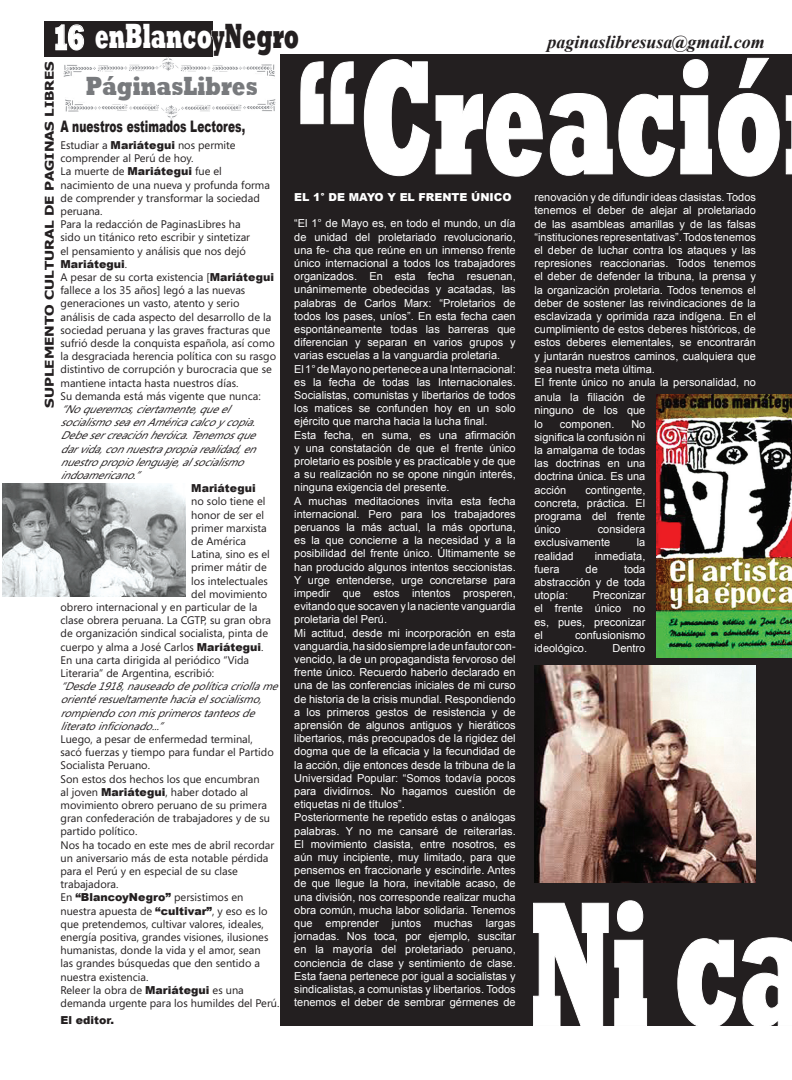
<style>
.page{position:relative;width:792px;height:1080px;background:#fff}
.page>*{position:absolute;margin:0;border:0;box-sizing:border-box;transform-origin:0 0}
.t1{font:800 180px "Rockwell";color:#fff;scale:.53 1}
.t2{font:800 165px "Rockwell";color:#fff;scale:.55 1}
.t3{font:800 36px "Rockwell";color:#fff;scale:.57 1}
.t4{font:800 36px "Rockwell";color:#fff;scale:.73 1}
.t5{font:800 27px "Rockwell";color:#787a7d;scale:.73 1}
.t6{font:italic 700 18px "Times New Roman";color:#231f20}
.t7{font:900 15.9px "Arial";color:#231f20;scale:.67 1}
.t8{font:700 12px "Tahoma";color:#231f20;scale:1.25 1}
.t9{font:11px/13.2px "Arial";color:#fff;text-align:justify}
.t10{font:11px/13.2px "Segoe Media Center";color:#231f20}
.t11{font:italic 11px/13.2px "Segoe Media Center";color:#231f20}
.t12{font:900 11px "Arial";color:#fff}
.t13{font:900 11px "Arial";color:#231f20}
.s1{color:#231f20}
.s2{font-family:"Arial";font-weight:900}
.s3{font-style:normal}
</style>
<div class="page">
<div style="left:280px;top:54px;width:512px;height:972px;background:#231f20"></div>
<svg style="left:364px;top:59px;width:66px;height:117px"></svg>
<svg style="left:786px;top:95px;width:6px;height:79px"></svg>
<svg style="left:436px;top:57px;width:344px;height:120px"></svg>
<div style="left:44px;top:21px;width:169px;height:36px;background:#231f20"></div>
<svg style="left:55px;top:24px;width:299px;height:100px"></svg>
<img style="left:657px;top:394px;width:135px;height:263px">
<img style="left:534px;top:666px;width:222px;height:216px">
<svg style="left:533px;top:900px;width:114px;height:126px"></svg>
<svg style="left:677px;top:938px;width:59px;height:88px"></svg>
<svg style="left:742px;top:937px;width:50px;height:89px"></svg>
<img style="left:3px;top:484px;width:183px;height:113px">
<p class="t4" style="left:52px;top:17px;width:47px">16</p>
<p class="t3" style="left:95px;top:15px;width:360px">enBlanco<span class="s1">yNegro</span></p>
<p class="t6" style="left:547px;top:29px;width:219px">paginaslibresusa@gmail.com</p>
<p class="t8" style="left:41px;top:408px;width:279px;rotate:-90deg">SUPLEMENTO CULTURAL DE PAGINAS LIBRES</p>
<p class="t5" style="left:86px;top:70px;width:237px">PáginasLibres</p>
<p class="t7" style="left:61px;top:115px;width:277px">A nuestros estimados Lectores,</p>
<p class="t10" style="left:61px;top:139px;width:177px">Estudiar a <span class="s2">Mariátegui</span> nos permite comprender al Perú de hoy.</p>
<p class="t10" style="left:61px;top:165px;width:211px">La muerte de <span class="s2">Mariátegui</span> fue el nacimiento de una nueva y profunda forma de comprender y transformar la sociedad peruana.</p>
<p class="t10" style="left:61px;top:218px;width:191px">Para la redacción de PaginasLibres ha sido un titánico reto escribir y sintetizar el pensamiento y análisis que nos dejó <span class="s2">Mariátegui</span>.</p>
<p class="t10" style="left:61px;top:271px;width:217px">A pesar de su corta existencia [<span class="s2">Mariátegui </span>fallece a los 35 años] legó a las nuevas generaciones un vasto, atento y serio análisis de cada aspecto del desarrollo de la sociedad peruana y las graves fracturas que sufrió desde la conquista española, así como la desgraciada herencia política con su rasgo distintivo de corrupción y burocracia que se mantiene intacta hasta nuestros días.</p>
<p class="t11" style="left:61px;top:389px;width:203px"><span class="s3">Su demanda está más vigente que nunca: </span>“Noqueremos,ciertamente,queel socialismoseaenAméricacalcoycopia.<br>Debesercreaciónheróica.Tenemosque darvida,connuestrapropiarealidad,en nuestropropiolenguaje,alsocialismo indoamericano.”</p>
<p class="t13" style="left:191px;top:480px;width:66px">Mariátegui</p>
<p class="t10" style="left:191px;top:495px;width:76px">no solo tiene el</p>
<p class="t10" style="left:191px;top:508px;width:74px">honor de ser el</p>
<p class="t10" style="left:191px;top:521px;width:77px">primer marxista</p>
<p class="t10" style="left:191px;top:535px;width:56px">de América</p>
<p class="t10" style="left:191px;top:548px;width:80px">Latina, sino es el</p>
<p class="t10" style="left:191px;top:561px;width:77px">primer mátir de</p>
<p class="t10" style="left:191px;top:574px;width:78px">los intelectuales</p>
<p class="t10" style="left:191px;top:587px;width:77px">del movimiento</p>
<p class="t10" style="left:61px;top:601px;width:198px">obrero internacional y en particular de la</p>
<p class="t10" style="left:61px;top:614px;width:212px">clase obrera peruana. La CGTP, su gran obra</p>
<p class="t10" style="left:61px;top:627px;width:209px">de organización sindical socialista, pinta de</p>
<p class="t10" style="left:61px;top:640px;width:205px">cuerpo y alma a José Carlos <span class="s2">Mariátegui</span>.</p>
<p class="t10" style="left:61px;top:653px;width:190px">En una carta dirigida al periódico “Vida<br>Literaria” de Argentina, escribió:</p>
<p class="t11" style="left:61px;top:680px;width:224px">“Desde1918,nauseadodepolíticacriollame orientéresueltamentehaciaelsocialismo, rompiendoconmisprimerostanteosde literatoinficionado...”</p>
<p class="t10" style="left:61px;top:733px;width:215px">Luego, a pesar de enfermedad terminal, sacó fuerzas y tiempo para fundar el Partido<br>Socialista Peruano.</p>
<p class="t10" style="left:61px;top:772px;width:211px">Son estos dos hechos los que encumbran al joven <span class="s2">Mariátegui</span>, haber dotado al movimiento obrero peruano de su primera gran confederación de trabajadores y de su partido político.</p>
<p class="t10" style="left:61px;top:838px;width:215px">Nos ha tocado en este mes de abril recordar un aniversario más de esta notable pérdida para el Perú y en especial de su clase trabajadora.</p>
<p class="t10" style="left:61px;top:891px;width:209px">En <span class="s2">“BlancoyNegro”</span> persistimos en nuestra apuesta de <span class="s2">“cultivar”</span>, y eso es lo que pretendemos, cultivar valores, ideales, energía positiva, grandes visiones, ilusiones humanistas, donde la vida y el amor, sean las grandes búsquedas que den sentido a nuestra existencia.</p>
<p class="t10" style="left:61px;top:983px;width:220px">Releer la obra de <span class="s2">Mariátegui</span> es una demanda urgente para los humildes del Perú.</p>
<p class="t13" style="left:61px;top:1012px;width:55px">El editor.</p>
<p class="t2" style="left:294px;top:23px;width:890px">“Creació</p>
<p class="t12" style="left:294px;top:189px;width:219px">EL 1° DE MAYO Y EL FRENTE ÚNICO</p>
<p class="t9" style="left:294px;top:217px;width:223px">“El 1° de Mayo es, en todo el mundo, un día de unidad del proletariado revolucionario, una fe- cha que reúne en un inmenso frente único internacional a todos los trabajadores organizados. En esta fecha resuenan, unánimemente obedecidas y acatadas, las palabras de Carlos Marx: “Proletarios de todos los pases, uníos”. En esta fecha caen espontáneamente todas las barreras que diferencian y separan en varios grupos y varias escuelas a la vanguardia proletaria.</p>
<p class="t9" style="left:294px;top:362px;width:223px">El 1° de Mayo no pertenece a una Internacional: es la fecha de todas las Internacionales.<br>Socialistas, comunistas y libertarios de todos los matices se confunden hoy en un solo ejército que marcha hacia la lucha final.</p>
<p class="t9" style="left:294px;top:428px;width:223px">Esta fecha, en suma, es una afirmación y una constatación de que el frente único proletario es posible y es practicable y de que a su realización no se opone ningún interés, ninguna exigencia del presente.</p>
<p class="t9" style="left:294px;top:494px;width:223px">A muchas meditaciones invita esta fecha internacional. Pero para los trabajadores peruanos la más actual, la más oportuna, es la que concierne a la necesidad y a la posibilidad del frente único. Últimamente se han producido algunos intentos seccionistas.<br>Y urge entenderse, urge concretarse para impedir que estos intentos prosperen, evitando que socaven y la naciente vanguardia proletaria del Perú.</p>
<p class="t9" style="left:294px;top:626px;width:223px">Mi actitud, desde mi incorporación en esta vanguardia, ha sido siempre la de un fautor con&shy;vencido, la de un propagandista fervoroso del frente único. Recuerdo haberlo declarado en una de las conferencias iniciales de mi curso de historia de la crisis mundial. Respondiendo a los primeros gestos de resistencia y de aprensión de algunos antiguos y hieráticos libertarios, más preocupados de la rigidez del dogma que de la eficacia y la fecundidad de la acción, dije entonces desde la tribuna de la Universidad Popular: “Somos todavía pocos para dividirnos. No hagamos cuestión de etiquetas ni de títulos”.</p>
<p class="t9" style="left:294px;top:811px;width:223px">Posteriormente he repetido estas o análogas palabras. Y no me cansaré de reiterarlas.<br>El movimiento clasista, entre nosotros, es aún muy incipiente, muy limitado, para que pensemos en fraccionarle y escindirle. Antes de que llegue la hora, inevitable acaso, de una división, nos corresponde realizar mucha obra común, mucha labor solidaria. Tenemos que emprender juntos muchas largas jornadas. Nos toca, por ejemplo, suscitar en la mayoría del proletariado peruano, conciencia de clase y sentimiento de clase.<br>Esta faena pertenece por igual a socialistas y sindicalistas, a comunistas y libertarios. Todos tenemos el deber de sembrar gérmenes de</p>
<p class="t9" style="left:534px;top:191px;width:223px">renovación y de difundir ideas clasistas. Todos tenemos el deber de alejar al proletariado de las asambleas amarillas y de las falsas “instituciones representativas”. Todos tenemos el deber de luchar contra los ataques y las represiones reaccionarias. Todos tenemos el deber de defender la tribuna, la prensa y la organización proletaria. Todos tenemos el deber de sostener las reivindicaciones de la esclavizada y oprimida raza indígena. En el cumplimiento de estos deberes históricos, de estos deberes elementales, se encontrarán y juntarán nuestros caminos, cualquiera que sea nuestra meta última.</p>
<p class="t9" style="left:534px;top:375px;width:223px;line-height:15.1px">El frente único no anula la personalidad, no anula la filiación de</p>
<p class="t9" style="left:534px;top:404px;width:112px">ninguno de los que lo</p>
<p class="t9" style="left:534px;top:417px;width:112px;text-indent:97px">No significa la confusión ni la amalgama de todas las doctrinas en una doctrina única. Es una acción</p>
<p class="t9" style="left:560px;top:417px;width:56px">componen.</p>
<p class="t9" style="left:534px;top:483px;width:112px;text-indent:51px">contingente, concreta, práctica. El programa del frente único</p>
<p class="t9" style="left:534px;top:523px;width:112px;text-indent:63px">considera exclusivamente</p>
<p class="t9" style="left:637px;top:536px;width:10px">la</p>
<p class="t9" style="left:534px;top:549px;width:41px">realidad</p>
<p class="t9" style="left:595px;top:549px;width:52px">inmediata,</p>
<p class="t9" style="left:534px;top:562px;width:27px">fuera</p>
<p class="t9" style="left:586px;top:562px;width:14px">de</p>
<p class="t9" style="left:534px;top:562px;width:112px;text-indent:90px">toda abstracción y de toda utopía:</p>
<p class="t9" style="left:534px;top:589px;width:112px;text-indent:58px">Preconizar el frente único no es, pues, preconizar el</p>
<p class="t9" style="left:534px;top:628px;width:112px;text-indent:41px">confusionismo ideológico.</p>
<p class="t9" style="left:612px;top:642px;width:35px">Dentro</p>
<p class="t1" style="left:530px;top:861px;width:529px">Ni ca</p>
</div>
